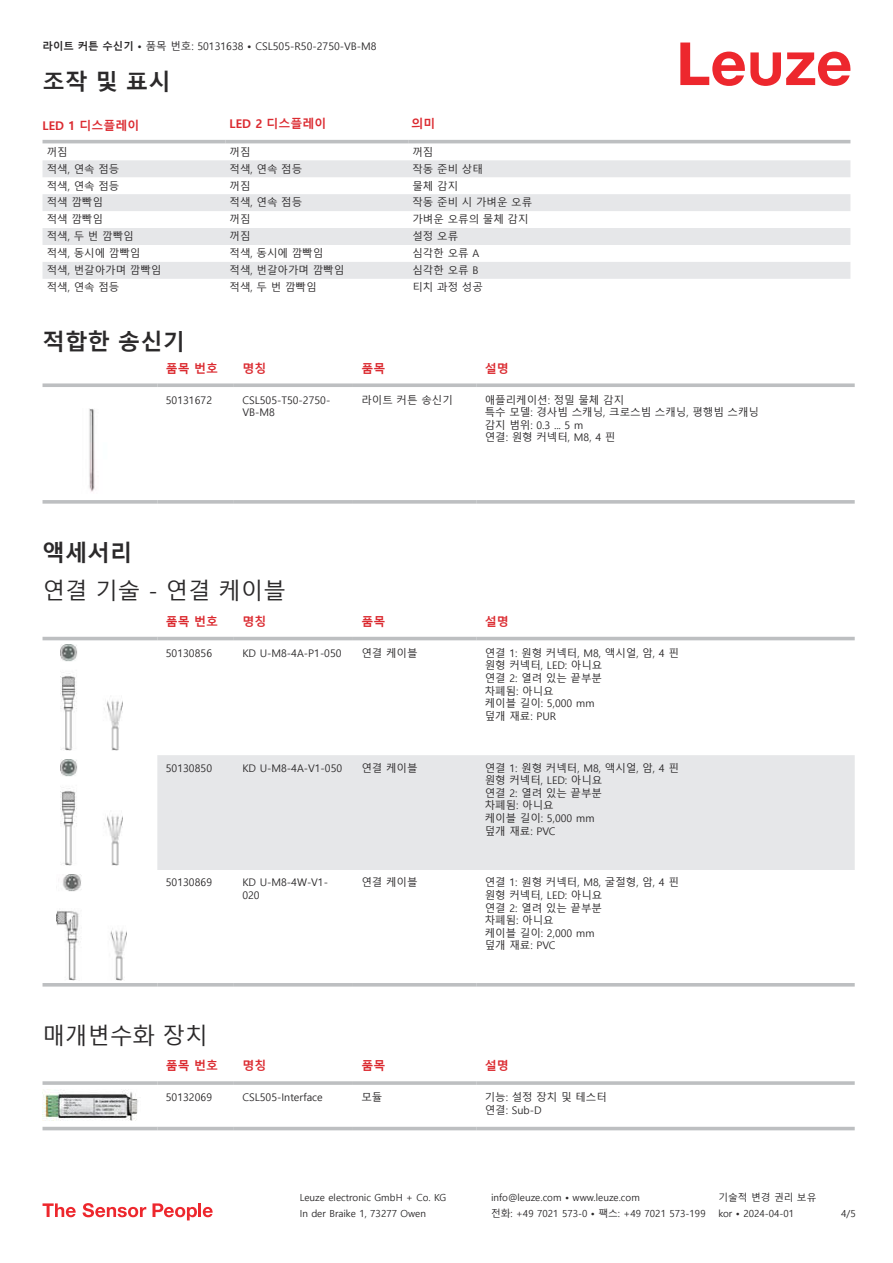
<style>
.page{position:relative;width:893px;height:1263px;background:#fff}
.page>*{position:absolute;margin:0;border:0;box-sizing:border-box;transform-origin:0 0}
.t1{font:22.5px "Malgun Gothic";color:#2b292a}
.t2{font:700 22.5px "Malgun Gothic";color:#2b292a}
.t3{font:700 12px "Malgun Gothic";color:#db2a30}
.t4{font:10.5px/12.6px "Malgun Gothic";color:#2b292a}
.t5{font:9.75px "Malgun Gothic";color:#2b292a}
.s1{font-weight:700}
</style>
<div class="page">
<svg style="left:680px;top:43px;width:170px;height:43px"></svg>
<svg style="left:43px;top:143px;width:807px;height:1px"></svg>
<svg style="left:43px;top:160px;width:807px;height:119px;fill:#e6e7e9"></svg>
<hr style="left:43px;top:140px;width:182px;height:3px;background:#bdbfc1">
<hr style="left:225px;top:140px;width:183px;height:3px;background:#bdbfc1">
<hr style="left:408px;top:140px;width:442px;height:3px;background:#bdbfc1">
<svg style="left:43px;top:383px;width:114px;height:4px"></svg>
<svg style="left:157px;top:383px;width:77px;height:4px"></svg>
<svg style="left:234px;top:383px;width:119px;height:4px"></svg>
<svg style="left:353px;top:383px;width:123px;height:4px"></svg>
<svg style="left:476px;top:383px;width:379px;height:4px;fill:#bdbfc1"></svg>
<svg style="left:43px;top:500px;width:114px;height:4px"></svg>
<svg style="left:157px;top:500px;width:77px;height:4px"></svg>
<svg style="left:234px;top:500px;width:119px;height:4px"></svg>
<svg style="left:353px;top:500px;width:123px;height:4px"></svg>
<svg style="left:476px;top:500px;width:379px;height:4px;fill:#c1c3c5"></svg>
<img style="left:89px;top:408px;width:6px;height:84px">
<svg style="left:43px;top:636px;width:812px;height:351px"></svg>
<div style="left:157px;top:755px;width:698px;height:115px;background:#e6e7e9"></div>
<hr style="left:43px;top:637px;width:114px;height:3px;background:#bdbfc1">
<hr style="left:157px;top:637px;width:77px;height:3px;background:#bdbfc1">
<hr style="left:234px;top:637px;width:119px;height:3px;background:#bdbfc1">
<hr style="left:353px;top:637px;width:123px;height:3px;background:#bdbfc1">
<hr style="left:476px;top:637px;width:379px;height:3px;background:#bdbfc1">
<hr style="left:43px;top:983px;width:114px;height:3px;background:#bdbfc1">
<hr style="left:157px;top:983px;width:77px;height:3px;background:#bdbfc1">
<hr style="left:234px;top:983px;width:119px;height:3px;background:#bdbfc1">
<hr style="left:353px;top:983px;width:123px;height:3px;background:#bdbfc1">
<hr style="left:476px;top:983px;width:379px;height:3px;background:#bdbfc1">
<img style="left:60px;top:645px;width:63px;height:106px">
<img style="left:60px;top:759px;width:63px;height:107px">
<img style="left:56px;top:874px;width:70px;height:106px">
<svg style="left:43px;top:1126px;width:812px;height:5px;fill:#efefef"></svg>
<svg style="left:43px;top:1081px;width:114px;height:4px"></svg>
<hr style="left:157px;top:1081px;width:77px;height:4px;background:#c6c8c9">
<svg style="left:234px;top:1081px;width:119px;height:4px"></svg>
<svg style="left:353px;top:1081px;width:123px;height:4px"></svg>
<hr style="left:476px;top:1081px;width:379px;height:4px;background:#c6c8c9">
<hr style="left:43px;top:1127px;width:114px;height:3px;background:#bdbfc1">
<hr style="left:157px;top:1127px;width:77px;height:3px;background:#bdbfc1">
<hr style="left:234px;top:1127px;width:119px;height:3px;background:#bdbfc1">
<hr style="left:353px;top:1127px;width:123px;height:3px;background:#bdbfc1">
<hr style="left:476px;top:1127px;width:379px;height:3px;background:#bdbfc1">
<img style="left:43px;top:1089px;width:95px;height:32px">
<svg style="left:43px;top:1203px;width:33px;height:14px"></svg>
<svg style="left:83px;top:1203px;width:63px;height:14px"></svg>
<svg style="left:153px;top:1203px;width:44px;height:17px"></svg>
<hr style="left:198px;top:1203px;width:3px;height:14px;background:#ed272d">
<svg style="left:203px;top:1207px;width:10px;height:10px"></svg>
<p class="t4" style="left:43px;top:40px;width:336px"><span class="s1">라이트 커튼 수신기 •</span> 품목 번호: 50131638 <span class="s1">•</span> CSL505-R50-2750-VB-M8</p>
<h1 class="t2" style="left:43px;top:69px;width:130px">조작 및 표시</h1>
<p class="t3" style="left:43px;top:118px;width:98px">LED 1 디스플레이</p>
<p class="t3" style="left:230px;top:116px;width:98px">LED 2 디스플레이</p>
<p class="t3" style="left:411px;top:116px;width:25px">의미</p>
<p class="t4" style="left:47px;top:146px;width:22px">꺼짐</p>
<p class="t4" style="left:230px;top:146px;width:22px">꺼짐</p>
<p class="t4" style="left:412px;top:146px;width:22px">꺼짐</p>
<p class="t4" style="left:47px;top:163px;width:74px">적색, 연속 점등</p>
<p class="t4" style="left:230px;top:163px;width:74px">적색, 연속 점등</p>
<p class="t4" style="left:412px;top:163px;width:72px">작동 준비 상태</p>
<p class="t4" style="left:47px;top:180px;width:74px">적색, 연속 점등</p>
<p class="t4" style="left:230px;top:180px;width:22px">꺼짐</p>
<p class="t4" style="left:412px;top:180px;width:47px">물체 감지</p>
<p class="t4" style="left:47px;top:197px;width:58px">적색 깜빡임</p>
<p class="t4" style="left:230px;top:197px;width:74px">적색, 연속 점등</p>
<p class="t4" style="left:412px;top:197px;width:121px">작동 준비 시 가벼운 오류</p>
<p class="t4" style="left:47px;top:213px;width:58px">적색 깜빡임</p>
<p class="t4" style="left:230px;top:213px;width:22px">꺼짐</p>
<p class="t4" style="left:412px;top:213px;width:118px">가벼운 오류의 물체 감지</p>
<p class="t4" style="left:47px;top:230px;width:88px">적색, 두 번 깜빡임</p>
<p class="t4" style="left:230px;top:230px;width:22px">꺼짐</p>
<p class="t4" style="left:412px;top:230px;width:47px">설정 오류</p>
<p class="t4" style="left:47px;top:247px;width:95px">적색, 동시에 깜빡임</p>
<p class="t4" style="left:230px;top:247px;width:95px">적색, 동시에 깜빡임</p>
<p class="t4" style="left:412px;top:247px;width:68px">심각한 오류 A</p>
<p class="t4" style="left:47px;top:264px;width:116px">적색, 번갈아가며 깜빡임</p>
<p class="t4" style="left:230px;top:264px;width:116px">적색, 번갈아가며 깜빡임</p>
<p class="t4" style="left:412px;top:264px;width:68px">심각한 오류 B</p>
<p class="t4" style="left:47px;top:281px;width:74px">적색, 연속 점등</p>
<p class="t4" style="left:230px;top:281px;width:88px">적색, 두 번 깜빡임</p>
<p class="t4" style="left:412px;top:281px;width:72px">티치 과정 성공</p>
<h1 class="t2" style="left:43px;top:328px;width:144px">적합한 송신기</h1>
<p class="t3" style="left:166px;top:361px;width:54px">품목 번호</p>
<p class="t3" style="left:242px;top:361px;width:25px">명칭</p>
<p class="t3" style="left:361px;top:361px;width:25px">품목</p>
<p class="t3" style="left:485px;top:361px;width:25px">설명</p>
<p class="t4" style="left:166px;top:394px;width:48px">50131672</p>
<p class="t4" style="left:242px;top:394px;width:90px">CSL505-T50-2750-<br>VB-M8</p>
<p class="t4" style="left:361px;top:394px;width:93px">라이트 커튼 송신기</p>
<p class="t4" style="left:485px;top:394px;width:276px">애플리케이션: 정밀 물체 감지<br>특수 모델: 경사빔 스캐닝, 크로스빔 스캐닝, 평행빔 스캐닝 감지 범위: 0.3 ... 5 m<br>연결: 원형 커넥터, M8, 4 핀</p>
<h1 class="t2" style="left:43px;top:539px;width:91px">액세서리</h1>
<h1 class="t1" style="left:43px;top:578px;width:245px">연결 기술 - 연결 케이블</h1>
<p class="t3" style="left:166px;top:614px;width:54px">품목 번호</p>
<p class="t3" style="left:242px;top:614px;width:25px">명칭</p>
<p class="t3" style="left:361px;top:614px;width:25px">품목</p>
<p class="t3" style="left:485px;top:614px;width:25px">설명</p>
<p class="t4" style="left:166px;top:647px;width:48px">50130856</p>
<p class="t4" style="left:242px;top:647px;width:101px">KD U-M8-4A-P1-050</p>
<p class="t4" style="left:361px;top:647px;width:58px">연결 케이블</p>
<p class="t4" style="left:485px;top:647px;width:196px">연결 1: 원형 커넥터, M8, 액시얼, 암, 4 핀 원형 커넥터, LED: 아니요<br>연결 2: 열려 있는 끝부분<br>차폐됨: 아니요<br>케이블 길이: 5,000 mm<br>덮개 재료: PUR</p>
<p class="t4" style="left:166px;top:762px;width:48px">50130850</p>
<p class="t4" style="left:242px;top:762px;width:101px">KD U-M8-4A-V1-050</p>
<p class="t4" style="left:361px;top:762px;width:58px">연결 케이블</p>
<p class="t4" style="left:485px;top:762px;width:196px">연결 1: 원형 커넥터, M8, 액시얼, 암, 4 핀 원형 커넥터, LED: 아니요<br>연결 2: 열려 있는 끝부분<br>차폐됨: 아니요<br>케이블 길이: 5,000 mm<br>덮개 재료: PVC</p>
<p class="t4" style="left:166px;top:876px;width:48px">50130869</p>
<p class="t4" style="left:242px;top:876px;width:87px">KD U-M8-4W-V1-<br>020</p>
<p class="t4" style="left:361px;top:876px;width:58px">연결 케이블</p>
<p class="t4" style="left:485px;top:876px;width:196px">연결 1: 원형 커넥터, M8, 굴절형, 암, 4 핀 원형 커넥터, LED: 아니요<br>연결 2: 열려 있는 끝부분<br>차폐됨: 아니요<br>케이블 길이: 2,000 mm<br>덮개 재료: PVC</p>
<h1 class="t1" style="left:43px;top:1023px;width:167px">매개변수화 장치</h1>
<p class="t3" style="left:166px;top:1059px;width:54px">품목 번호</p>
<p class="t3" style="left:242px;top:1059px;width:25px">명칭</p>
<p class="t3" style="left:361px;top:1059px;width:25px">품목</p>
<p class="t3" style="left:485px;top:1059px;width:25px">설명</p>
<p class="t4" style="left:166px;top:1091px;width:48px">50132069</p>
<p class="t4" style="left:242px;top:1091px;width:82px">CSL505-Interface</p>
<p class="t4" style="left:361px;top:1091px;width:22px">모듈</p>
<p class="t4" style="left:485px;top:1091px;width:124px">기능: 설정 장치 및 테스터 연결: Sub-D</p>
<p class="t5" style="left:300px;top:1192px;width:148px">Leuze electronic GmbH + Co. KG</p>
<p class="t5" style="left:491px;top:1192px;width:150px">info@leuze.com • www.leuze.com</p>
<p class="t5" style="left:718px;top:1192px;width:100px">기술적 변경 권리 보유</p>
<p class="t5" style="left:300px;top:1208px;width:128px">In der Braike 1, 73277 Owen</p>
<p class="t5" style="left:491px;top:1208px;width:216px">전화: +49 7021 573-0 • 팩스: +49 7021 573-199</p>
<p class="t5" style="left:718px;top:1208px;width:77px">kor • 2024-04-01</p>
<p class="t5" style="left:841px;top:1208px;width:16px">4/5</p>
</div>
